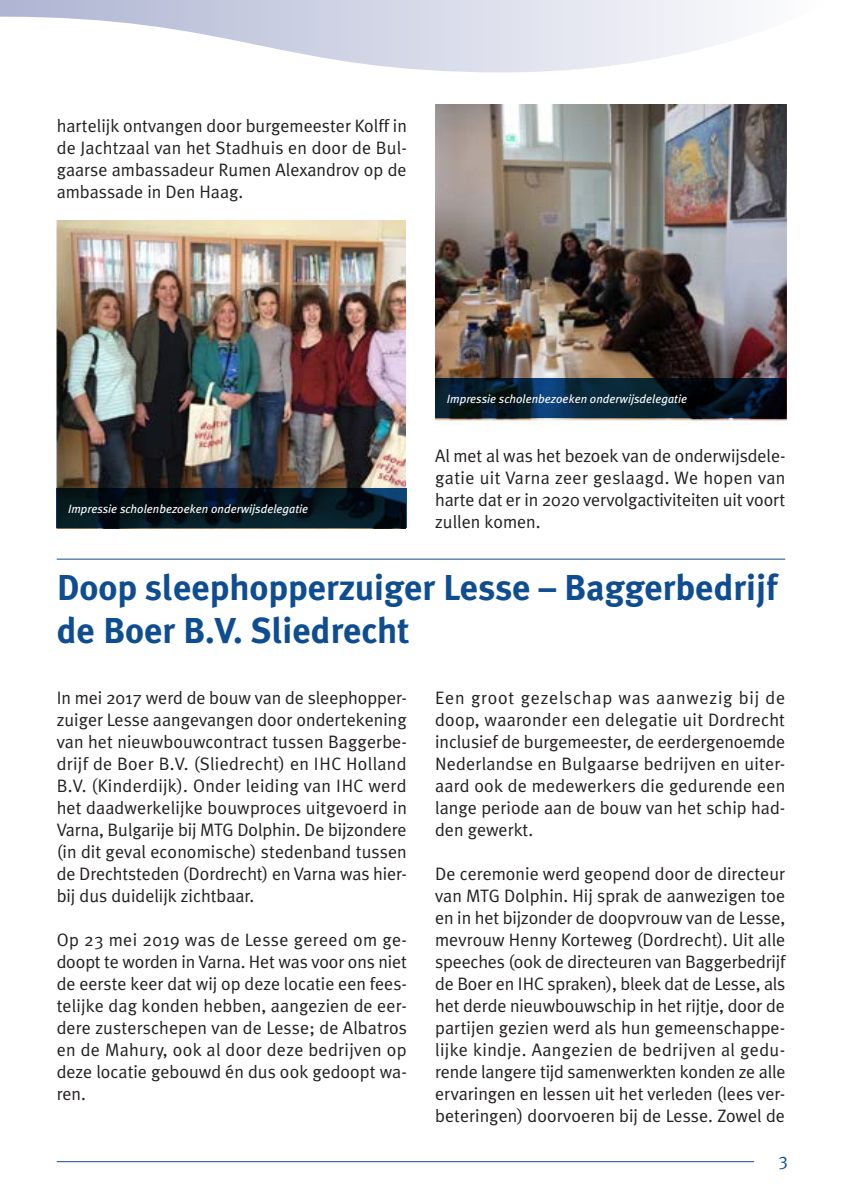
<style>
.page{position:relative;width:842px;height:1191px;background:#fff}
.page>*{position:absolute;margin:0;border:0;box-sizing:border-box;transform-origin:0 0}
.t1{font:700 36px/43.2px "Meta Plus";color:#0f4d91}
.t2{font:18px/22px "Meta Plus Normal";color:#231f20;text-align:justify}
.t3{font:18px "Meta Plus Normal";color:#0f4d91}
.t4{font:italic 12px "Meta Plus";color:#fff}
</style>
<div class="page">
<hr style="left:57px;top:1161px;width:697px;height:1px;background:#0f4d91">
<svg style="left:0;top:0;width:730px;height:72px"></svg>
<img style="left:57px;top:220px;width:348px;height:268px">
<img style="left:435px;top:105px;width:351px;height:320px">
<hr style="left:57px;top:558px;width:728px;height:1px;background:#0f4d91">
<svg style="left:57px;top:488px;width:350px;height:40px;background:#04161f"></svg>
<svg style="left:436px;top:378px;width:350px;height:40px;background:#071e2f"></svg>
<p class="t2" style="left:57px;top:115px;width:352px">hartelijk ontvangen door burgemeester Kolff in de Jachtzaal van het Stadhuis en door de Bul&shy;gaarse ambassadeur Rumen Alexandrov op de ambassade in Den Haag.</p>
<p class="t4" style="left:68px;top:502px;width:242px">Impressie scholenbezoeken onderwijsdelegatie</p>
<p class="t4" style="left:447px;top:392px;width:242px">Impressie scholenbezoeken onderwijsdelegatie</p>
<p class="t2" style="left:435px;top:445px;width:352px">Al met al was het bezoek van de onderwijsdele&shy;gatie uit Varna zeer geslaagd. We hopen van harte dat er in 2020 vervolgactiviteiten uit voort zullen komen.</p>
<h1 class="t1" style="left:57px;top:566px;width:722px">Doop sleephopperzuiger Lesse – Baggerbedrijf de Boer B.V. Sliedrecht</h1>
<p class="t2" style="left:57px;top:687px;width:352px">In mei 2017 werd de bouw van de sleephopper&shy;zuiger Lesse aangevangen door ondertekening van het nieuwbouwcontract tussen Baggerbe&shy;drijf de Boer B.V. (Sliedrecht) en IHC Holland B.V. (Kinderdijk). Onder leiding van IHC werd het daadwerkelijke bouwproces uitgevoerd in Varna, Bulgarije bij MTG Dolphin. De bijzondere (in dit geval economische) stedenband tussen de Drechtsteden (Dordrecht) en Varna was hier&shy;bij dus duidelijk zichtbaar.</p>
<p class="t2" style="left:57px;top:929px;width:352px">Op 23 mei 2019 was de Lesse gereed om ge&shy;doopt te worden in Varna. Het was voor ons niet de eerste keer dat wij op deze locatie een fees&shy;telijke dag konden hebben, aangezien de eer&shy;dere zusterschepen van de Lesse; de Albatros en de Mahury, ook al door deze bedrijven op deze locatie gebouwd én dus ook gedoopt wa&shy;ren.</p>
<p class="t2" style="left:435px;top:686px;width:352px">Een groot gezelschap was aanwezig bij de doop, waaronder een delegatie uit Dordrecht inclusief de burgemeester, de eerdergenoemde Nederlandse en Bulgaarse bedrijven en uiter&shy;aard ook de medewerkers die gedurende een lange periode aan de bouw van het schip had&shy;den gewerkt.</p>
<p class="t2" style="left:435px;top:862px;width:352px">De ceremonie werd geopend door de directeur van MTG Dolphin. Hij sprak de aanwezigen toe en in het bijzonder de doopvrouw van de Lesse, mevrouw Henny Korteweg (Dordrecht). Uit alle speeches (ook de directeuren van Baggerbedrijf de Boer en IHC spraken), bleek dat de Lesse, als het derde nieuwbouwschip in het rijtje, door de partijen gezien werd als hun gemeenschappe&shy;lijke kindje. Aangezien de bedrijven al gedu&shy;rende langere tijd samenwerkten konden ze alle ervaringen en lessen uit het verleden (lees ver&shy;beteringen) doorvoeren bij de Lesse. Zowel de</p>
<p class="t3" style="left:778px;top:1149px;width:11px">3</p>
</div>
